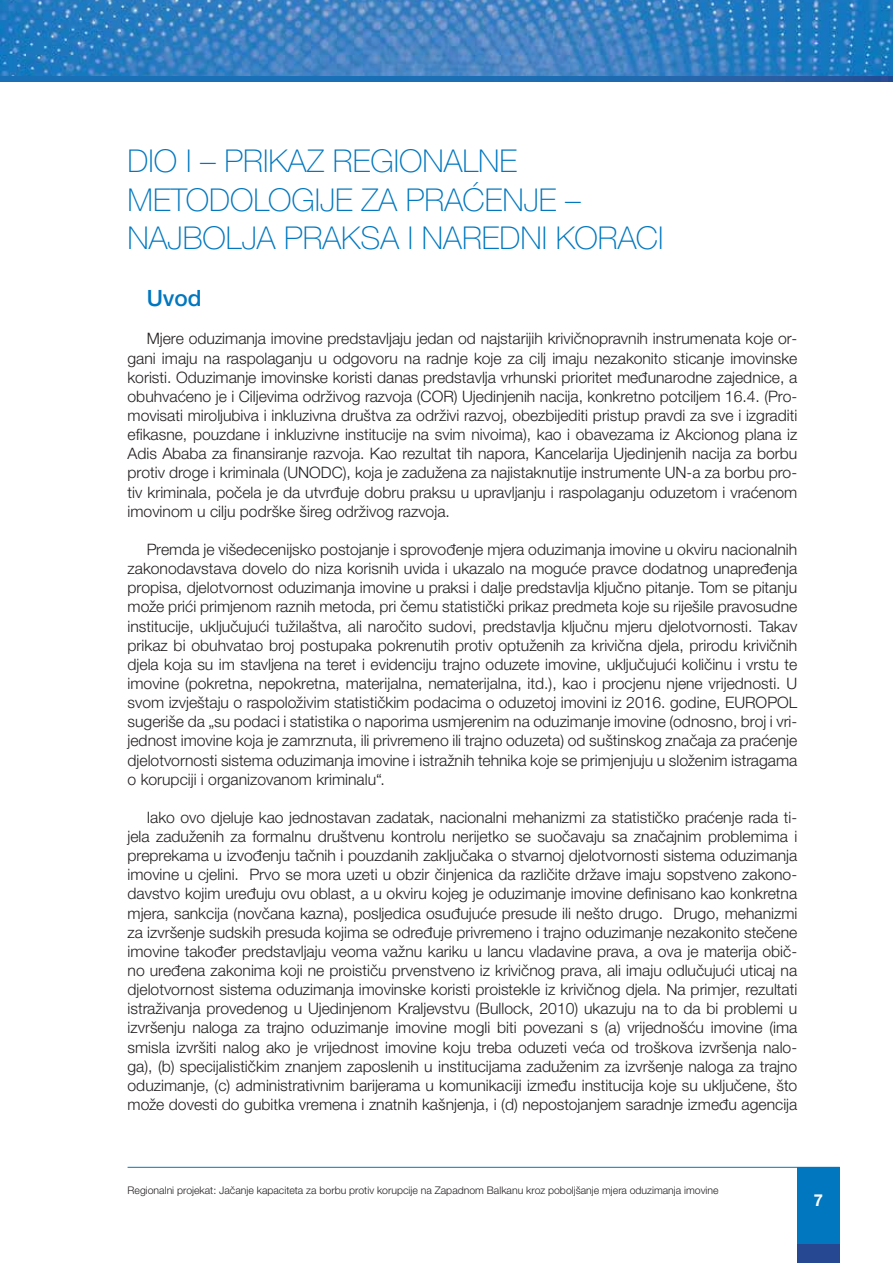
<style>
.page{position:relative;width:893px;height:1263px;background:#fff}
.page>*{position:absolute;margin:0;border:0;box-sizing:border-box;transform-origin:0 0}
.t1{font:100 31.5px/38.2px "Helvetica Neue LTW1 G";color:#0077bf}
.t2{font:500 22.5px "Helvetica Neue LTW1 G";color:#0077bf}
.t3{font:700 16.5px "Helvetica Neue LTW1 G";color:#fff}
.t4{font:300 15.75px/19.2px "Helvetica Neue LTW1 G";color:#231f20;text-align:justify}
.t5{font:300 10.5px "Helvetica Neue LTW1 G";color:#231f20}
</style>
<div class="page">
<hr style="left:128px;top:1167px;width:712px;height:1px;background:#0077bf">
<div style="left:797px;top:1167px;width:43px;height:77px;background:#0077bf"></div>
<div style="left:797px;top:1244px;width:43px;height:19px;background:#264791"></div>
<img style="left:0;top:0;width:893px;height:77px">
<svg style="left:0;top:77px;width:893px;height:4px;background:#1d69b0"></svg>
<h1 class="t1" style="left:128px;top:142px;width:537px">DIO I – PRIKAZ REGIONALNE<br>METODOLOGIJE ZA PRAĆENJE –<br>NAJBOLJA PRAKSA I NAREDNI KORACI</h1>
<h2 class="t2" style="left:147px;top:285px;width:57px">Uvod</h2>
<p class="t4" style="left:128px;top:329px;width:671px;text-indent:19px">Mjere oduzimanja imovine predstavljaju jedan od najstarijih krivičnopravnih instrumenata koje or&shy;gani imaju na raspolaganju u odgovoru na radnje koje za cilj imaju nezakonito sticanje imovinske koristi. Oduzimanje imovinske koristi danas predstavlja vrhunski prioritet međunarodne zajednice, a obuhvaćeno je i Ciljevima održivog razvoja (COR) Ujedinjenih nacija, konkretno potciljem 16.4. (Pro&shy;movisati miroljubiva i inkluzivna društva za održivi razvoj, obezbijediti pristup pravdi za sve i izgraditi efikasne, pouzdane i inkluzivne institucije na svim nivoima), kao i obavezama iz Akcionog plana iz Adis Ababa za finansiranje razvoja. Kao rezultat tih napora, Kancelarija Ujedinjenih nacija za borbu protiv droge i kriminala (UNODC), koja je zadužena za najistaknutije instrumente UN-a za borbu pro&shy;tiv kriminala, počela je da utvrđuje dobru praksu u upravljanju i raspolaganju oduzetom i vraćenom imovinom u cilju podrške šireg održivog razvoja.</p>
<p class="t4" style="left:128px;top:540px;width:671px;text-indent:19px">Premda je višedecenijsko postojanje i sprovođenje mjera oduzimanja imovine u okviru nacionalnih zakonodavstava dovelo do niza korisnih uvida i ukazalo na moguće pravce dodatnog unapređenja propisa, djelotvornost oduzimanja imovine u praksi i dalje predstavlja ključno pitanje. Tom se pitanju može prići primjenom raznih metoda, pri čemu statistički prikaz predmeta koje su riješile pravosudne institucije, uključujući tužilaštva, ali naročito sudovi, predstavlja ključnu mjeru djelotvornosti. Takav prikaz bi obuhvatao broj postupaka pokrenutih protiv optuženih za krivična djela, prirodu krivičnih djela koja su im stavljena na teret i evidenciju trajno oduzete imovine, uključujući količinu i vrstu te imovine (pokretna, nepokretna, materijalna, nematerijalna, itd.), kao i procjenu njene vrijednosti. U svom izvještaju o raspoloživim statističkim podacima o oduzetoj imovini iz 2016. godine, EUROPOL sugeriše da „su podaci i statistika o naporima usmjerenim na oduzimanje imovine (odnosno, broj i vri&shy;jednost imovine koja je zamrznuta, ili privremeno ili trajno oduzeta) od suštinskog značaja za praćenje djelotvornosti sistema oduzimanja imovine i istražnih tehnika koje se primjenjuju u složenim istragama o korupciji i organizovanom kriminalu“.</p>
<p class="t4" style="left:128px;top:808px;width:671px;text-indent:19px">Iako ovo djeluje kao jednostavan zadatak, nacionalni mehanizmi za statističko praćenje rada ti&shy;jela zaduženih za formalnu društvenu kontrolu nerijetko se suočavaju sa značajnim problemima i preprekama u izvođenju tačnih i pouzdanih zaključaka o stvarnoj djelotvornosti sistema oduzimanja imovine u cjelini. Prvo se mora uzeti u obzir činjenica da različite države imaju sopstveno zakono&shy;davstvo kojim uređuju ovu oblast, a u okviru kojeg je oduzimanje imovine definisano kao konkretna mjera, sankcija (novčana kazna), posljedica osuđujuće presude ili nešto drugo. Drugo, mehanizmi za izvršenje sudskih presuda kojima se određuje privremeno i trajno oduzimanje nezakonito stečene imovine također predstavljaju veoma važnu kariku u lancu vladavine prava, a ova je materija obič&shy;no uređena zakonima koji ne proističu prvenstveno iz krivičnog prava, ali imaju odlučujući uticaj na djelotvornost sistema oduzimanja imovinske koristi proistekle iz krivičnog djela. Na primjer, rezultati istraživanja provedenog u Ujedinjenom Kraljevstvu (Bullock, 2010) ukazuju na to da bi problemi u izvršenju naloga za trajno oduzimanje imovine mogli biti povezani s (a) vrijednošću imovine (ima smisla izvršiti nalog ako je vrijednost imovine koju treba oduzeti veća od troškova izvršenja nalo&shy;ga), (b) specijalističkim znanjem zaposlenih u institucijama zaduženim za izvršenje naloga za trajno oduzimanje, (c) administrativnim barijerama u komunikaciji između institucija koje su uključene, što može dovesti do gubitka vremena i znatnih kašnjenja, i (d) nepostojanjem saradnje između agencija</p>
<p class="t5" style="left:128px;top:1184px;width:593px">Regionalni projekat: Jačanje kapaciteta za borbu protiv korupcije na Zapadnom Balkanu kroz poboljšanje mjera oduzimanja imovine</p>
<p class="t3" style="left:814px;top:1189px;width:11px">7</p>
</div>
